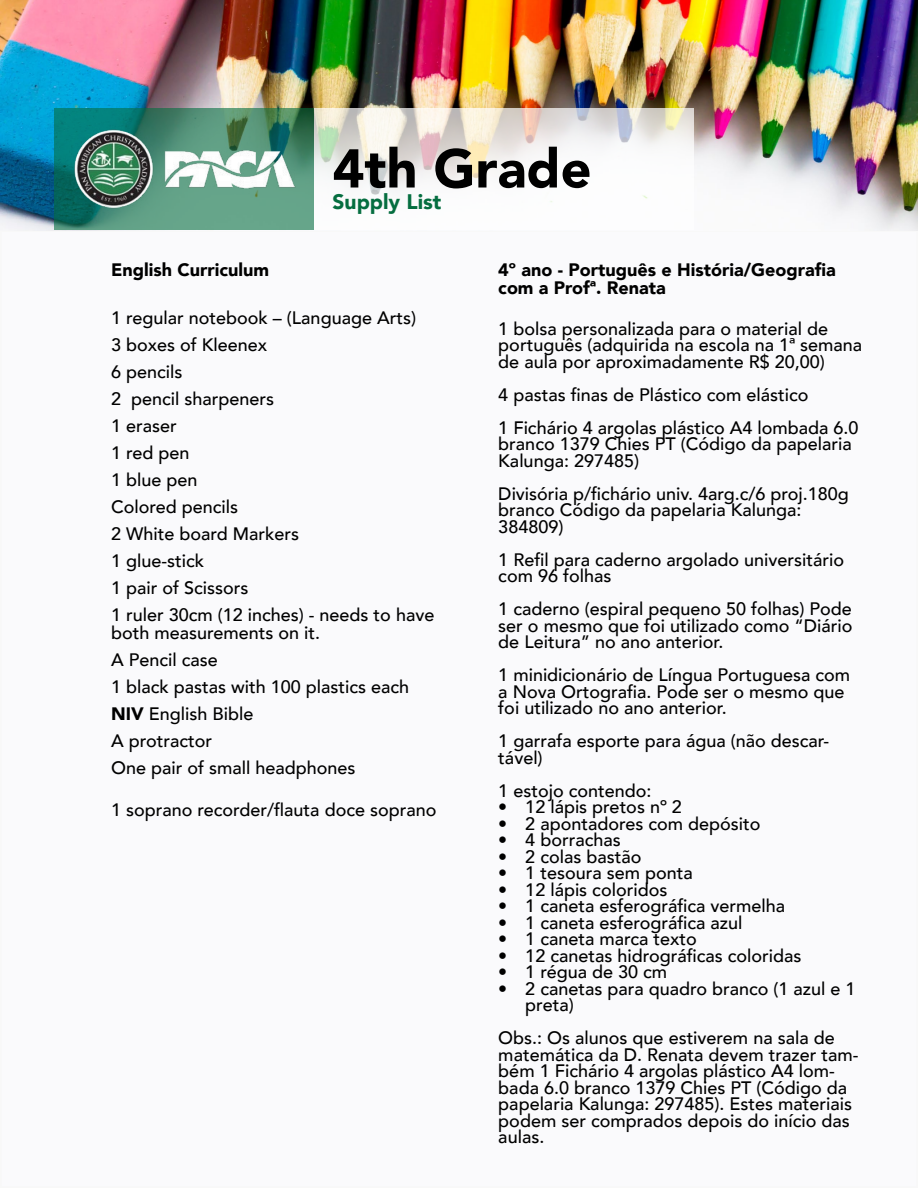
<style>
.page{position:relative;width:918px;height:1188px;background:#fff}
.page>*{position:absolute;margin:0;border:0;box-sizing:border-box;transform-origin:0 0}
.t1{font:900 54px "Avenir";color:#000}
.t2{font:900 21px "Avenir";color:#056e40}
.t3{font:500 18px/16.5px "Avenir";color:#000}
.t4{font:900 18px/18px "Avenir";color:#000}
.s1{font-weight:900}
</style>
<div class="page">
<div style="left:1px;top:231px;width:916px;height:956px;background:#fafafc"></div>
<img style="left:0;top:0;width:918px;height:230px">
<svg style="left:55px;top:108px;width:259px;height:122px;background:#408c75"></svg>
<img style="left:64px;top:124px;width:240px;height:89px">
<svg style="left:315px;top:108px;width:379px;height:122px"></svg>
<h1 class="t1" style="left:333px;top:122px;width:260px">4th Grade</h1>
<p class="t2" style="left:333px;top:183px;width:110px">Supply List</p>
<p class="t4" style="left:111px;top:260px;width:160px">English Curriculum</p>
<p class="t3" style="left:111px;top:303px;width:325px;line-height:27px">1 regular notebook – (Language Arts)<br>3 boxes of Kleenex<br>6 pencils<br>2 pencil sharpeners<br>1 eraser<br>1 red pen<br>1 blue pen<br>Colored pencils<br>2 White board Markers<br>1 glue-stick<br>1 pair of Scissors<br>1 ruler 30cm (12 inches) - needs to have</p>
<p class="t3" style="left:111px;top:618px;width:300px;line-height:27px">both measurements on it.<br>A Pencil case<br>1 black pastas with 100 plastics each<br><span class="s1">NIV</span> English Bible<br>A protractor<br>One pair of small headphones</p>
<p class="t3" style="left:111px;top:801px;width:327px">1 soprano recorder/flauta doce soprano</p>
<p class="t4" style="left:498px;top:260px;width:339px">4º ano - Português e História/Geografia com a Profª. Renata</p>
<p class="t3" style="left:498px;top:319px;width:365px">1 bolsa personalizada para o material de português (adquirida na escola na 1ª semana de aula por aproximadamente R$ 20,00)</p>
<p class="t3" style="left:498px;top:377px;width:362px;line-height:33px">4 pastas finas de Plástico com elástico<br>1 Fichário 4 argolas plástico A4 lombada 6.0</p>
<p class="t3" style="left:498px;top:435px;width:355px">branco 1379 Chies PT (Código da papelaria<br>Kalunga: 297485)</p>
<p class="t3" style="left:498px;top:484px;width:352px">Divisória p/fichário univ. 4arg.c/6 proj.180g branco Código da papelaria Kalunga:<br>384809)</p>
<p class="t3" style="left:498px;top:550px;width:347px">1 Refil para caderno argolado universitário com 96 folhas</p>
<p class="t3" style="left:498px;top:600px;width:356px;text-align:justify">1 caderno (espiral pequeno 50 folhas) Pode ser o mesmo que foi utilizado como “Diário de Leitura” no ano anterior.</p>
<p class="t3" style="left:498px;top:666px;width:353px">1 minidicionário de Língua Portuguesa com a Nova Ortografia. Pode ser o mesmo que foi utilizado no ano anterior.</p>
<p class="t3" style="left:498px;top:732px;width:332px">1 garrafa esporte para água (não descar&shy;tável)</p>
<p class="t3" style="left:498px;top:781px;width:155px">1 estojo contendo:</p>
<p class="t3" style="left:498px;top:798px;width:185px">• 12 lápis pretos nº 2</p>
<p class="t3" style="left:498px;top:814px;width:264px">• 2 apontadores com depósito</p>
<p class="t3" style="left:498px;top:831px;width:124px">• 4 borrachas</p>
<p class="t3" style="left:498px;top:847px;width:145px">• 2 colas bastão</p>
<p class="t3" style="left:498px;top:864px;width:196px">• 1 tesoura sem ponta</p>
<p class="t3" style="left:498px;top:880px;width:171px">• 12 lápis coloridos</p>
<p class="t3" style="left:498px;top:897px;width:288px">• 1 caneta esferográfica vermelha</p>
<p class="t3" style="left:498px;top:913px;width:246px">• 1 caneta esferográfica azul</p>
<p class="t3" style="left:498px;top:930px;width:200px">• 1 caneta marca texto</p>
<p class="t3" style="left:498px;top:946px;width:305px">• 12 canetas hidrográficas coloridas</p>
<p class="t3" style="left:498px;top:963px;width:170px">• 1 régua de 30 cm</p>
<p class="t3" style="left:525px;top:979px;width:332px;text-indent:-27px">• 2 canetas para quadro branco (1 azul e 1 preta)</p>
<p class="t3" style="left:498px;top:1029px;width:362px">Obs.: Os alunos que estiverem na sala de matemática da D. Renata devem trazer tam&shy;bém 1 Fichário 4 argolas plástico A4 lom&shy;bada 6.0 branco 1379 Chies PT (Código da papelaria Kalunga: 297485). Estes materiais podem ser comprados depois do início das aulas.</p>
</div>
